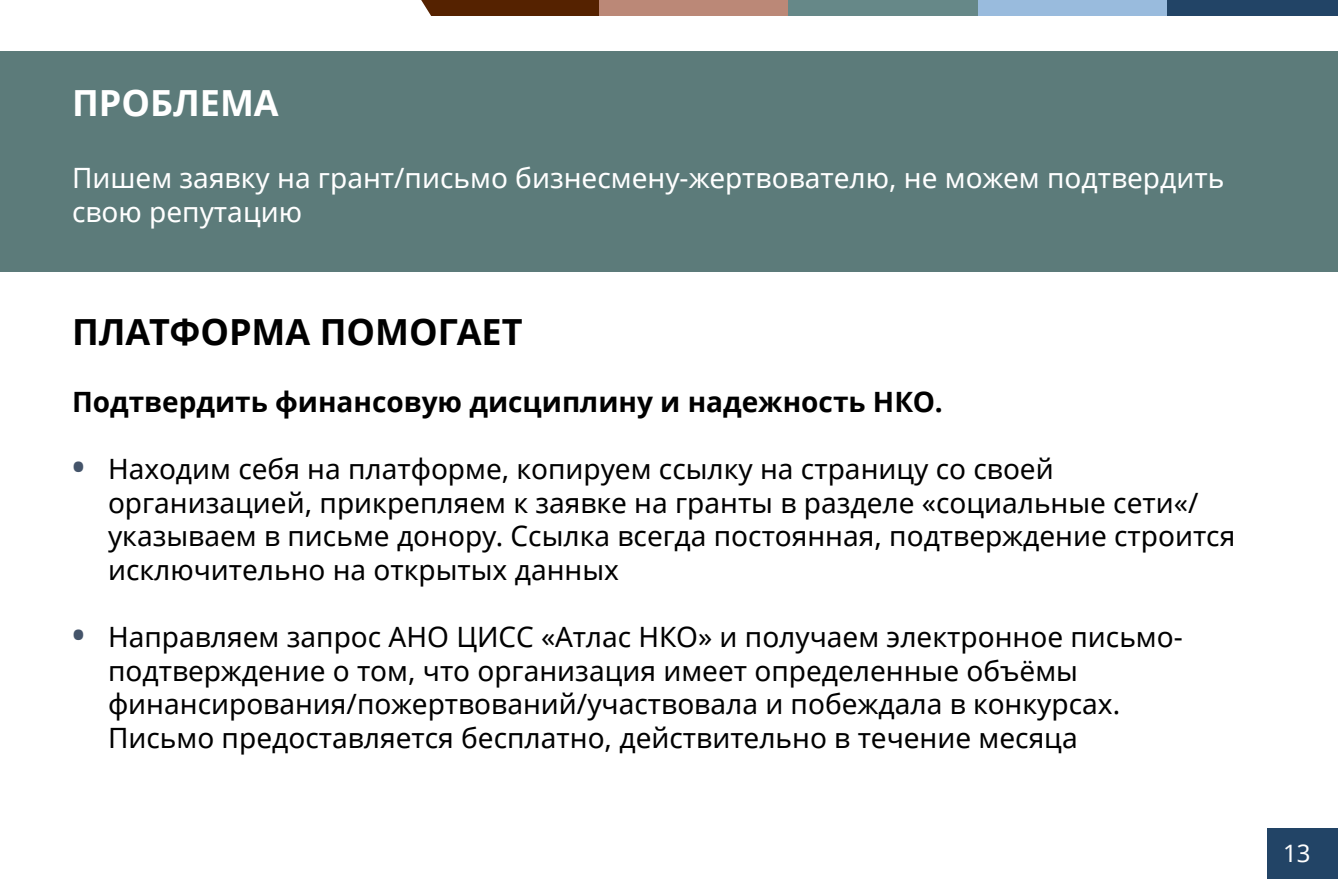
<style>
.page{position:relative;width:1338px;height:879px;background:#fff}
.page>*{position:absolute;margin:0;border:0;box-sizing:border-box;transform-origin:0 0}
.t1{font:700 36px "Noto Sans";color:#000}
.t2{font:700 36px "Noto Sans";color:#fff}
.t3{font:28px/33.6px "Noto Sans";color:#000}
.t4{font:28px/33.6px "Noto Sans";color:#fff}
.t5{font:700 28px "Noto Sans";color:#000}
.t6{font:24px "Noto Sans";color:#fff}
.s1{font-weight:700;font-size:34px;color:#44546a}
</style>
<div class="page">
<div style="left:1267px;top:828px;width:71px;height:51px;background:#246"></div>
<img style="left:435px;top:0;width:903px;height:15px">
<svg style="left:421px;top:0;width:14px;height:16px"></svg>
<div style="left:0;top:51px;width:1338px;height:221px;background:#5c7b7a"></div>
<p class="t2" style="left:72px;top:78px;width:208px">ПРОБЛЕМА</p>
<p class="t4" style="left:72px;top:160px;width:1154px">Пишем заявку на грант/письмо бизнесмену-жертвователю, не можем подтвердить свою репутацию</p>
<p class="t1" style="left:72px;top:306px;width:452px">ПЛАТФОРМА ПОМОГАЕТ</p>
<p class="t5" style="left:72px;top:382px;width:872px">Подтвердить финансовую дисциплину и надежность НКО.</p>
<p class="t3" style="left:108px;top:451px;width:1129px;text-indent:-36px"><span class="s1">•</span> Находим себя на платформе, копируем ссылку на страницу со своей организацией, прикрепляем к заявке на гранты в разделе «социальные сети«/ указываем в письме донору. Ссылка всегда постоянная, подтверждение строится исключительно на открытых данных</p>
<p class="t3" style="left:108px;top:619px;width:1076px;text-indent:-36px"><span class="s1">•</span> Направляем запрос АНО ЦИСС «Атлас НКО» и получаем электронное письмо&shy;подтверждение о том, что организация имеет определенные объёмы финансирования/пожертвований/участвовала и побеждала в конкурсах.<br>Письмо предоставляется бесплатно, действительно в течение месяца</p>
<p class="t6" style="left:1283px;top:837px;width:29px">13</p>
</div>
